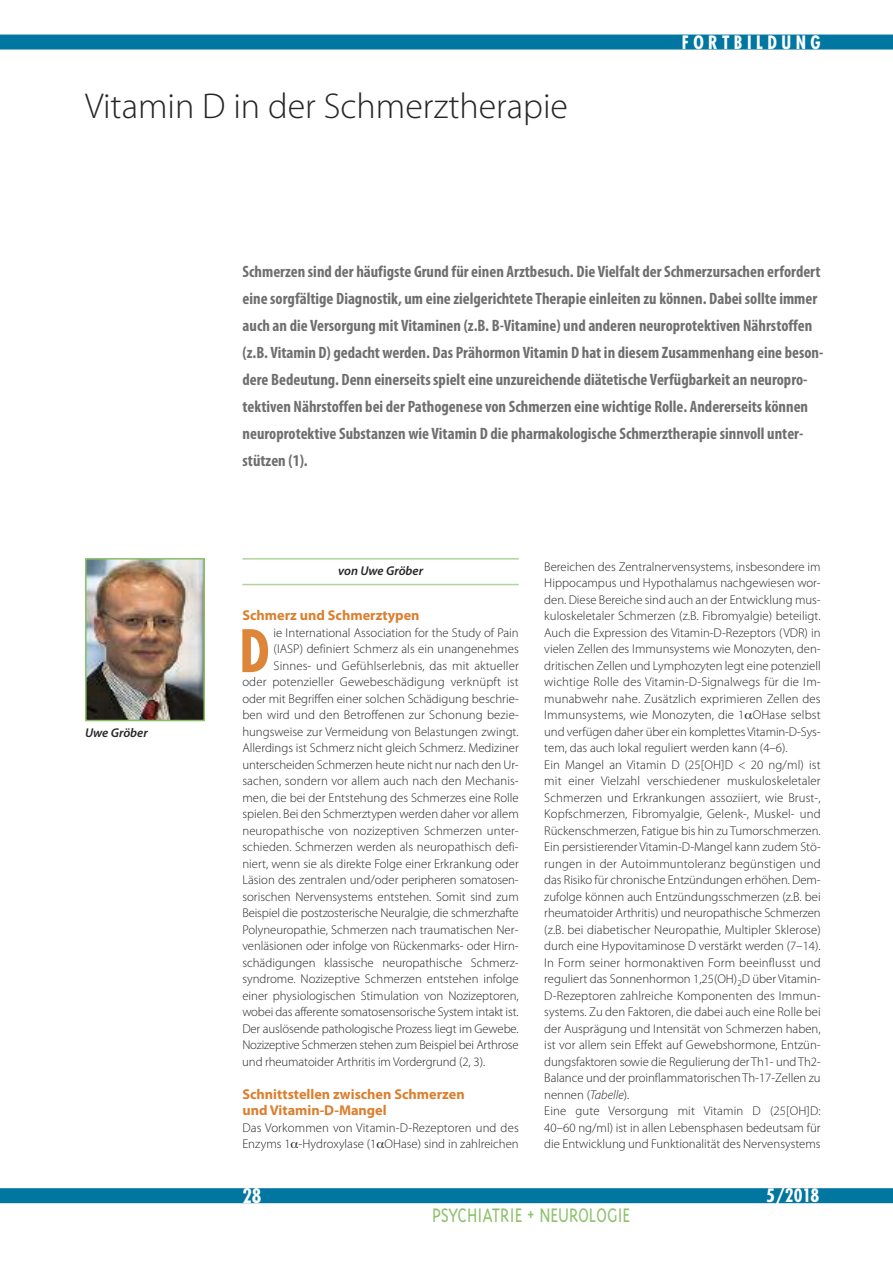
<style>
.page{position:relative;width:893px;height:1263px;background:#fff}
.page>*{position:absolute;margin:0;border:0;box-sizing:border-box;transform-origin:0 0}
.t1{font:700 condensed 57px "Futura";color:#dd8539}
.t2{font:300 36px "Myriad Pro";color:#272526}
.t3{font:300 22.5px "Triplex";color:#8fc26e;scale:.88 1}
.t4{font:700 condensed 19.5px "Futura";color:#fff}
.t5{font:700 condensed 18px "Futura";letter-spacing:.25em;color:#fff}
.t6{font:700 condensed 16.5px/27px "Myriad Pro";color:#706f70}
.t7{font:700 14.25px/16.5px "Myriad Pro";color:#db7f2e}
.t8{font:300 12.75px/16.5px "Myriad Pro";color:#272526}
.t9{font:italic 600 12.75px "Myriad Pro";color:#272526}
.s1{font-style:italic}
</style>
<div class="page">
<hr style="left:242px;top:558px;width:277px;height:2px;background:#b1d49a">
<hr style="left:242px;top:584px;width:277px;height:1px;background:#b1d49a">
<div style="left:0;top:35px;width:893px;height:15px;background:#0076a0"></div>
<div style="left:0;top:1188px;width:893px;height:15px;background:#0076a0"></div>
<img style="left:88px;top:561px;width:114px;height:157px">
<div style="left:85px;top:558px;width:120px;height:163px;border:2px solid #89be66"></div>
<h2 class="t2" style="left:85px;top:92px;width:484px">Vitamin D in der Schmerztherapie</h2>
<h3 class="t5" style="left:682px;top:34px;width:140px">FORTBILDUNG</h3>
<p class="t9" style="left:85px;top:728px;width:64px">Uwe Gröber</p>
<p class="t6" style="left:243px;top:259px;width:582px">Schmerzen sind der häufigste Grund für einen Arztbesuch. Die Vielfalt der Schmerzursachen erfordert eine sorgfältige Diagnostik, um eine zielgerichtete Therapie einleiten zu können. Dabei sollte immer auch an die Versorgung mit Vitaminen (z.B. B-Vitamine) und anderen neuroprotektiven Nährstoffen (z.B. Vitamin D) gedacht werden. Das Prähormon Vitamin D hat in diesem Zusammenhang eine beson&shy;dere Bedeutung. Denn einerseits spielt eine unzureichende diätetische Verfügbarkeit an neuropro&shy;tektiven Nährstoffen bei der Pathogenese von Schmerzen eine wichtige Rolle. Andererseits können neuroprotektive Substanzen wie Vitamin D die pharmakologische Schmerztherapie sinnvoll unter&shy;stützen (1).</p>
<p class="t9" style="left:338px;top:566px;width:87px">von Uwe Gröber</p>
<p class="t7" style="left:242px;top:608px;width:179px">Schmerz und Schmerztypen</p>
<p class="t8" style="left:274px;top:625px;width:247px">ie International Association for the Study of Pain</p>
<p class="t8" style="left:274px;top:641px;width:247px">(IASP) definiert Schmerz als ein unangenehmes</p>
<p class="t8" style="left:274px;top:658px;width:247px">Sinnes- und Gefühlserlebnis, das mit aktueller</p>
<p class="t8" style="left:242px;top:674px;width:278px">oder potenzieller Gewebeschädigung verknüpft ist</p>
<p class="t8" style="left:242px;top:691px;width:278px">oder mit Begriffen einer solchen Schädigung beschrie-</p>
<p class="t8" style="left:242px;top:707px;width:278px">ben wird und den Betroffenen zur Schonung bezie-</p>
<p class="t8" style="left:242px;top:724px;width:278px">hungsweise zur Vermeidung von Belastungen zwingt.</p>
<p class="t8" style="left:242px;top:740px;width:278px">Allerdings ist Schmerz nicht gleich Schmerz. Mediziner</p>
<p class="t8" style="left:242px;top:757px;width:278px">unterscheiden Schmerzen heute nicht nur nach den Ur-</p>
<p class="t8" style="left:242px;top:773px;width:278px">sachen, sondern vor allem auch nach den Mechanis-</p>
<p class="t8" style="left:242px;top:790px;width:278px">men, die bei der Entstehung des Schmerzes eine Rolle</p>
<p class="t8" style="left:242px;top:806px;width:278px">spielen. Bei den Schmerztypen werden daher vor allem</p>
<p class="t8" style="left:242px;top:823px;width:278px">neuropathische von nozizeptiven Schmerzen unter-</p>
<p class="t8" style="left:242px;top:839px;width:278px">schieden. Schmerzen werden als neuropathisch defi-</p>
<p class="t8" style="left:242px;top:856px;width:278px">niert, wenn sie als direkte Folge einer Erkrankung oder</p>
<p class="t8" style="left:242px;top:872px;width:278px">Läsion des zentralen und/oder peripheren somatosen-</p>
<p class="t8" style="left:242px;top:889px;width:278px">sorischen Nervensystems entstehen. Somit sind zum</p>
<p class="t8" style="left:242px;top:905px;width:278px">Beispiel die postzosterische Neuralgie, die schmerzhafte</p>
<p class="t8" style="left:242px;top:922px;width:278px">Polyneuropathie, Schmerzen nach traumatischen Ner-</p>
<p class="t8" style="left:242px;top:938px;width:278px">venläsionen oder infolge von Rückenmarks- oder Hirn-</p>
<p class="t8" style="left:242px;top:955px;width:278px">schädigungen klassische neuropathische Schmerz-</p>
<p class="t8" style="left:242px;top:971px;width:278px">syndrome. Nozizeptive Schmerzen entstehen infolge</p>
<p class="t8" style="left:242px;top:988px;width:278px">einer physiologischen Stimulation von Nozizeptoren,</p>
<p class="t8" style="left:242px;top:1004px;width:278px">wobei das afferente somatosensorische System intakt ist.</p>
<p class="t8" style="left:242px;top:1021px;width:278px">Der auslösende pathologische Prozess liegt im Gewebe.</p>
<p class="t8" style="left:242px;top:1037px;width:278px">Nozizeptive Schmerzen stehen zum Beispiel bei Arthrose</p>
<p class="t8" style="left:242px;top:1054px;width:245px">und rheumatoider Arthritis im Vordergrund (2, 3).</p>
<p class="t7" style="left:242px;top:1087px;width:224px">Schnittstellen zwischen Schmerzen und Vitamin-D-Mangel</p>
<p class="t8" style="left:242px;top:1120px;width:278px">Das Vorkommen von Vitamin-D-Rezeptoren und des<br>Enzyms 1 -Hydroxylase (1 OHase) sind in zahlreichen</p>
<h1 class="t1" style="left:239px;top:626px;width:32px">D</h1>
<h3 class="t4" style="left:242px;top:1187px;width:21px">28</h3>
<p class="t8" style="left:544px;top:559px;width:278px">Bereichen des Zentralnervensystems, insbesondere im Hippocampus und Hypothalamus nachgewiesen wor&shy;den. Diese Bereiche sind auch an der Entwicklung mus&shy;kuloskeletaler Schmerzen (z.B. Fibromyalgie) beteiligt.<br>Auch die Expression des Vitamin-D-Rezeptors (VDR) in vielen Zellen des Immunsystems wie Monozyten, den&shy;dritischen Zellen und Lymphozyten legt eine potenziell wichtige Rolle des Vitamin-D-Signalwegs für die Im&shy;munabwehr nahe. Zusätzlich exprimieren Zellen des Immunsystems, wie Monozyten, die 1 OHase selbst und verfügen daher über ein komplettes Vitamin-D-Sys&shy;tem, das auch lokal reguliert werden kann (4–6).<br>Ein Mangel an Vitamin D (25[OH]D &lt; 20 ng/ml) ist mit einer Vielzahl verschiedener muskuloskeletaler Schmerzen und Erkrankungen assoziiert, wie Brust-, Kopfschmerzen, Fibromyalgie, Gelenk-, Muskel- und Rückenschmerzen, Fatigue bis hin zu Tumorschmerzen.<br>Ein persistierender Vitamin-D-Mangel kann zudem Stö&shy;rungen in der Autoimmuntoleranz begünstigen und das Risiko für chronische Entzündungen erhöhen. Dem&shy;zufolge können auch Entzündungsschmerzen (z.B. bei rheumatoider Arthritis) und neuropathische Schmerzen (z.B. bei diabetischer Neuropathie, Multipler Sklerose) durch eine Hypovitaminose D verstärkt werden (7–14).<br>In Form seiner hormonaktiven Form beeinflusst und reguliert das Sonnenhormon 1,25(OH)<sub>2</sub>D über Vitamin-D-Rezeptoren zahlreiche Komponenten des Immun&shy;systems. Zu den Faktoren, die dabei auch eine Rolle bei der Ausprägung und Intensität von Schmerzen haben, ist vor allem sein Effekt auf Gewebshormone, Entzün&shy;dungsfaktoren sowie die Regulierung der Th1- und Th2- Balance und der proinflammatorischen Th-17-Zellen zu nennen (<span class="s1">Tabelle</span>).<br>Eine gute Versorgung mit Vitamin D (25[OH]D:<br>40–60 ng/ml) ist in allen Lebensphasen bedeutsam für die Entwicklung und Funktionalität des Nervensystems</p>
<h3 class="t5" style="left:766px;top:1188px;width:55px">5/2018</h3>
<h3 class="t3" style="left:432px;top:1201px;width:227px">PSYCHIATRIE + NEUROLOGIE</h3>
</div>
